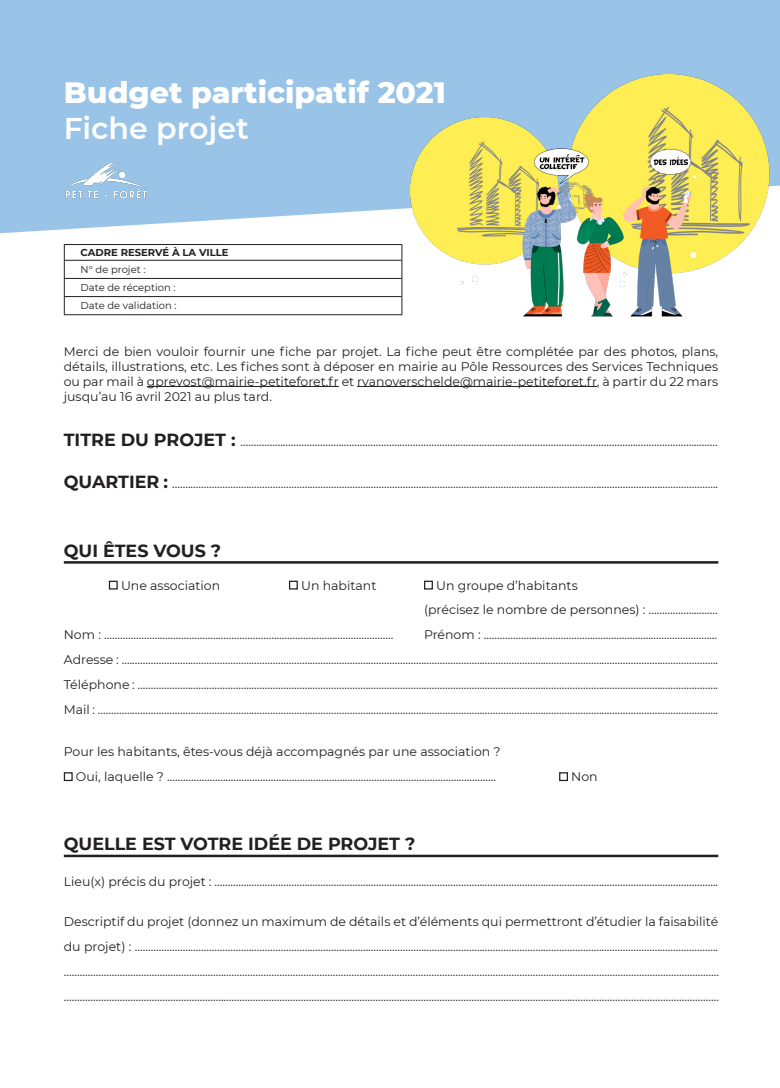
<style>
.page{position:relative;width:780px;height:1088px;background:#fff}
.page>*{position:absolute;margin:0;border:0;box-sizing:border-box;transform-origin:0 0}
.t1{font:800 30px "Montserrat";color:#fff}
.t2{font:600 30px "Montserrat";color:#fff}
.titre_souligné{font:700 17.5px "Montserrat";color:#231f20}
.txt{font:12.5px/15px "Montserrat";color:#231f20;text-align:justify}
.titre{font:12.5px "Montserrat";color:#231f20}
.txt-2{font:10px "Montserrat";color:#231f20}
.titre-2{font:700 10px "Montserrat";color:#231f20}
.s1{font-weight:700;font-size:17.5px}
</style>
<div class="page">
<svg style="left:0;top:0;width:780px;height:257px;background:#a4cae9"></svg>
<hr style="left:147px;top:386px;width:192px;height:1px;background:#231f20">
<hr style="left:357px;top:386px;width:240px;height:1px;background:#231f20">
<hr style="left:64px;top:561px;width:654px;height:3px;background:#231f20">
<hr style="left:64px;top:855px;width:654px;height:2px;background:#231f20">
<div style="left:109px;top:581px;width:9px;height:8px;border:1px solid #231f20"></div>
<div style="left:289px;top:581px;width:9px;height:8px;border:1px solid #231f20"></div>
<div style="left:424px;top:581px;width:9px;height:8px;border:1px solid #231f20"></div>
<div style="left:64px;top:772px;width:9px;height:9px;border:1px solid #231f20"></div>
<div style="left:559px;top:772px;width:9px;height:9px;border:1px solid #231f20"></div>
<img style="left:64px;top:159px;width:87px;height:42px">
<img style="left:411px;top:74px;width:369px;height:243px">
<hr style="left:64px;top:260px;width:337px;height:1px;background:#231f20">
<hr style="left:64px;top:278px;width:337px;height:1px;background:#231f20">
<hr style="left:64px;top:296px;width:337px;height:1px;background:#231f20">
<hr style="left:64px;top:314px;width:337px;height:1px;background:#231f20">
<hr style="left:64px;top:244px;width:1px;height:71px;background:#231f20">
<hr style="left:401px;top:244px;width:1px;height:71px;background:#231f20">
<hr style="left:64px;top:244px;width:337px;height:1px;background:#231f20">
<p class="t1" style="left:64px;top:71px;width:384px">Budget participatif 2021</p>
<p class="t2" style="left:64px;top:108px;width:186px">Fiche projet</p>
<p class="titre-2" style="left:81px;top:245px;width:149px">CADRE RESERVÉ À LA VILLE</p>
<p class="txt-2" style="left:81px;top:263px;width:66px">N° de projet :</p>
<p class="txt-2" style="left:81px;top:281px;width:96px">Date de réception :</p>
<p class="txt-2" style="left:81px;top:298px;width:97px">Date de validation :</p>
<p class="txt" style="left:64px;top:343px;width:656px">Merci de bien vouloir fournir une fiche par projet. La fiche peut être complétée par des photos, plans, détails, illustrations, etc. Les fiches sont à déposer en mairie au Pôle Ressources des Services Techniques ou par mail à gprevost@mairie-petiteforet.fr et rvanoverschelde@mairie-petiteforet.fr, à partir du 22 mars jusqu’au 16 avril 2021 au plus tard.</p>
<p class="titre" style="left:64px;top:432px;width:655px"><span class="s1">TITRE DU PROJET :</span> ....................................................................................................................................................................................</p>
<p class="titre" style="left:64px;top:474px;width:656px"><span class="s1">QUARTIER :</span> ..............................................................................................................................................................................................................</p>
<p class="titre_souligné" style="left:64px;top:538px;width:159px">QUI ÊTES VOUS ?</p>
<p class="txt" style="left:121px;top:577px;width:101px">Une association</p>
<p class="txt" style="left:301px;top:577px;width:77px">Un habitant</p>
<p class="txt" style="left:436px;top:577px;width:143px">Un groupe d’habitants</p>
<p class="txt" style="left:424px;top:601px;width:295px">(précisez le nombre de personnes) : ..........................</p>
<p class="txt" style="left:64px;top:626px;width:331px">Nom : .............................................................................................................</p>
<p class="txt" style="left:424px;top:626px;width:295px">Prénom : ........................................................................................</p>
<p class="txt" style="left:64px;top:651px;width:656px">Adresse : .................................................................................................................................................................................................................................</p>
<p class="txt" style="left:64px;top:676px;width:656px">Téléphone : ...........................................................................................................................................................................................................................</p>
<p class="txt" style="left:64px;top:701px;width:656px">Mail : ..........................................................................................................................................................................................................................................</p>
<p class="txt" style="left:64px;top:744px;width:438px">Pour les habitants, êtes-vous déjà accompagnés par une association ?</p>
<p class="txt" style="left:76px;top:769px;width:421px">Oui, laquelle ? ............................................................................................................................</p>
<p class="txt" style="left:571px;top:769px;width:28px">Non</p>
<p class="titre_souligné" style="left:64px;top:831px;width:353px">QUELLE EST VOTRE IDÉE DE PROJET ?</p>
<p class="txt" style="left:64px;top:874px;width:656px">Lieu(x) précis du projet : ..............................................................................................................................................................................................</p>
<p class="txt" style="left:64px;top:909px;width:656px;line-height:25px">Descriptif du projet (donnez un maximum de détails et d’éléments qui permettront d’étudier la faisabilité du projet) : ............................................................................................................................................................................................................................ ...................................................................................................................................................................................................................................................... ......................................................................................................................................................................................................................................................</p>
</div>
